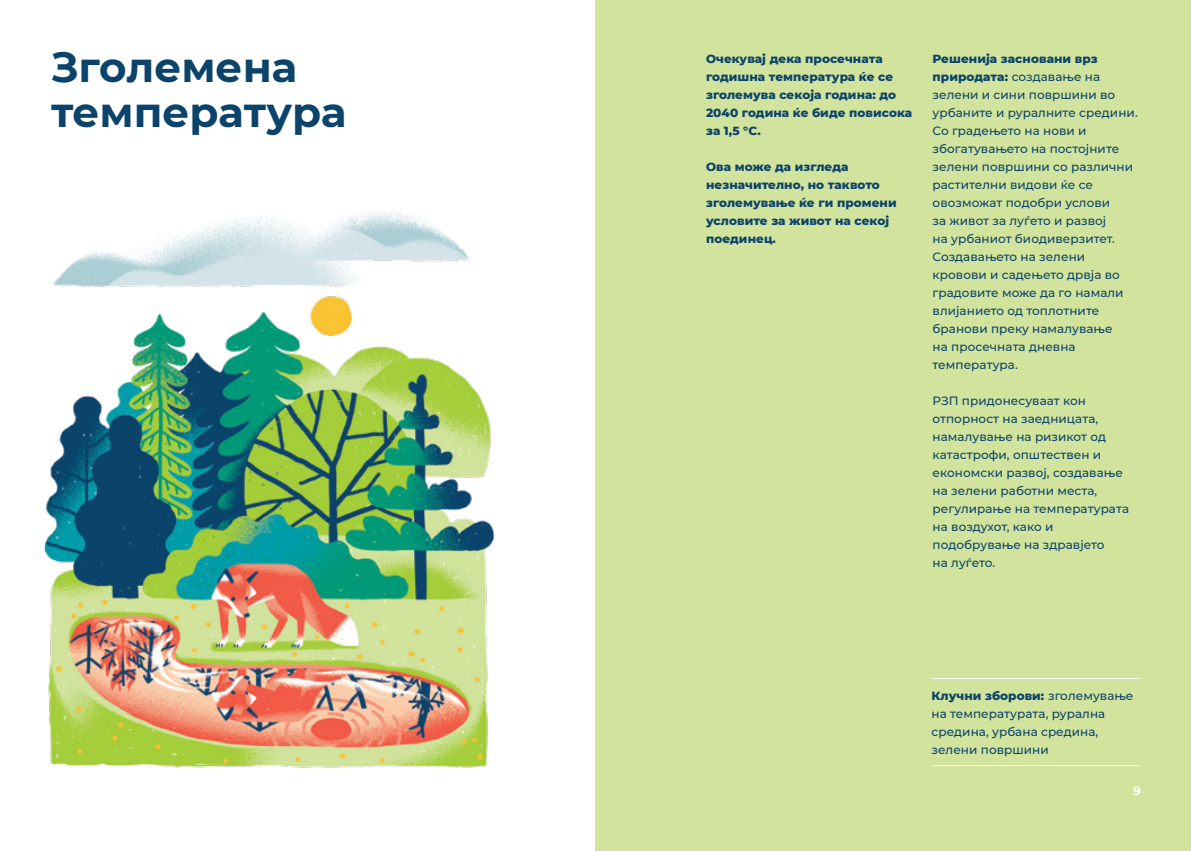
<style>
.page{position:relative;width:1191px;height:851px;background:#fff}
.page>*{position:absolute;margin:0;border:0;box-sizing:border-box;transform-origin:0 0}
.t1{font:700 42px/45px "Montserrat";color:#0b436b}
.t2{font:500 12px/18px "Montserrat";letter-spacing:.005em;color:#0b436b}
.t3{font:800 12px/18px "Montserrat";letter-spacing:.005em;color:#0b436b}
.t4{font:700 12px "Montserrat";color:#fff}
.s1{font-weight:800}
</style>
<div class="page">
<img style="left:44px;top:211px;width:451px;height:557px">
<div style="left:595px;top:0;width:596px;height:850px;background:#d1e39c"></div>
<hr style="left:931px;top:678px;width:209px;height:1px;background:#fff">
<hr style="left:931px;top:765px;width:209px;height:1px;background:#fff">
<h1 class="t1" style="left:51px;top:45px;width:297px">Зголемена температура</h1>
<p class="t3" style="left:706px;top:49px;width:208px">Очекувај дека просечната годишна температура ќе се зголемува секоја година: до<br>2040 година ќе биде повисока за 1,5 °С.</p>
<p class="t3" style="left:706px;top:157px;width:192px">Ова може да изгледа незначително, но таквото зголемување ќе ги промени условите за живот на секој поединец.</p>
<p class="t2" style="left:932px;top:49px;width:207px"><span class="s1">Решенија засновани врз природата:</span> создавање на зелени и сини површини во урбаните и руралните средини.<br>Со градењето на нови и збогатувањето на постојните зелени површини со различни растителни видови ќе се овозможат подобри услови<br>за живот за луѓето и развој<br>на урбаниот биодиверзитет.<br>Создавањето на зелени кровови и садењето дрвја во градовите може да го намали влијанието од топлотните бранови преку намалување<br>на просечната дневна температура.</p>
<p class="t2" style="left:932px;top:391px;width:198px">РЗП придонесуваат кон отпорност на заедницата, намалување на ризикот од катастрофи, општествен и економски развој, создавање на зелени работни места, регулирање на температурата на воздухот, како и подобрување на здравјето<br>на луѓето.</p>
<p class="t2" style="left:931px;top:686px;width:203px"><span class="s1">Клучни зборови:</span> зголемување на температурата, рурална средина, урбана средина, зелени површини</p>
<p class="t4" style="left:1133px;top:782px;width:9px">9</p>
</div>
